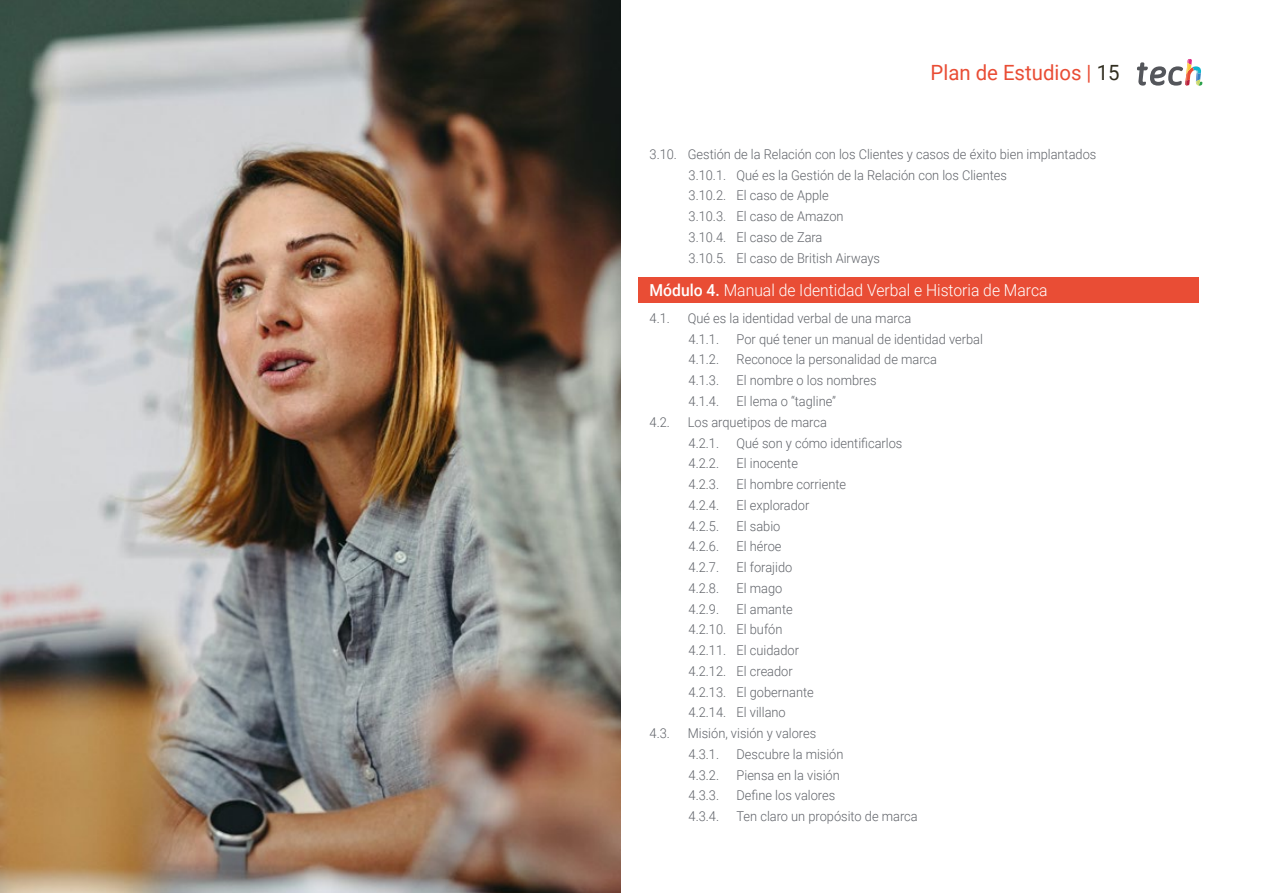
<style>
.page{position:relative;width:1263px;height:893px;background:#fff}
.page>*{position:absolute;margin:0;border:0;box-sizing:border-box;transform-origin:0 0}
.t1{font:21px "Roboto";color:#e94d35}
.t2{font:300 16.5px "Roboto";color:#fff;scale:.95 1}
.t3{font:300 13.5px/20.7px "Roboto";color:#61646a;scale:.95 1}
.s1{color:#312e20}
.s2{font-weight:500}
</style>
<div class="page">
<svg style="left:1137px;top:59px;width:65px;height:27px"></svg>
<div style="left:638px;top:277px;width:561px;height:25px;background:#e94d35"></div>
<img style="left:0;top:0;width:621px;height:893px">
<h1 class="t1" style="left:930px;top:57px;width:191px">Plan de Estudios | <span class="s1">15</span></h1>
<p class="t3" style="left:688px;top:143px;width:431px;text-indent:-39px">3.10. Gestión de la Relación con los Clientes y casos de éxito bien implantados 3.10.1. Qué es la Gestión de la Relación con los Clientes<br>3.10.2. El caso de Apple<br>3.10.3. El caso de Amazon<br>3.10.4. El caso de Zara<br>3.10.5. El caso de British Airways</p>
<p class="t2" style="left:649px;top:278px;width:420px"><span class="s2">Módulo 4.</span> Manual de Identidad Verbal e Historia de Marca</p>
<p class="t3" style="left:649px;top:307px;width:23px">4.1.</p>
<p class="t3" style="left:688px;top:307px;width:237px">Qué es la identidad verbal de una marca<br>4.1.1.</p>
<p class="t3" style="left:736px;top:328px;width:261px">Por qué tener un manual de identidad verbal</p>
<p class="t3" style="left:688px;top:349px;width:34px">4.1.2.</p>
<p class="t3" style="left:736px;top:349px;width:212px">Reconoce la personalidad de marca</p>
<p class="t3" style="left:688px;top:370px;width:34px">4.1.3.</p>
<p class="t3" style="left:736px;top:370px;width:149px">El nombre o los nombres</p>
<p class="t3" style="left:688px;top:390px;width:34px">4.1.4.</p>
<p class="t3" style="left:736px;top:390px;width:106px">El lema o “tagline”</p>
<p class="t3" style="left:649px;top:411px;width:23px">4.2.</p>
<p class="t3" style="left:688px;top:411px;width:148px">Los arquetipos de marca<br>4.2.1.</p>
<p class="t3" style="left:736px;top:432px;width:176px">Qué son y cómo identificarlos</p>
<p class="t3" style="left:688px;top:453px;width:34px">4.2.2.</p>
<p class="t3" style="left:736px;top:453px;width:66px">El inocente</p>
<p class="t3" style="left:688px;top:473px;width:34px">4.2.3.</p>
<p class="t3" style="left:736px;top:473px;width:117px">El hombre corriente</p>
<p class="t3" style="left:688px;top:494px;width:34px">4.2.4.</p>
<p class="t3" style="left:736px;top:494px;width:78px">El explorador</p>
<p class="t3" style="left:688px;top:515px;width:34px">4.2.5.</p>
<p class="t3" style="left:736px;top:515px;width:48px">El sabio</p>
<p class="t3" style="left:688px;top:536px;width:34px">4.2.6.</p>
<p class="t3" style="left:736px;top:536px;width:49px">El héroe</p>
<p class="t3" style="left:688px;top:556px;width:34px">4.2.7.</p>
<p class="t3" style="left:736px;top:556px;width:60px">El forajido</p>
<p class="t3" style="left:688px;top:577px;width:34px">4.2.8.</p>
<p class="t3" style="left:736px;top:577px;width:50px">El mago</p>
<p class="t3" style="left:688px;top:598px;width:34px">4.2.9.</p>
<p class="t3" style="left:688px;top:598px;width:133px;text-indent:48px">El amante<br>4.2.10. El bufón<br>4.2.11. El cuidador<br>4.2.12. El creador<br>4.2.13. El gobernante<br>4.2.14. El villano</p>
<p class="t3" style="left:649px;top:722px;width:23px">4.3.</p>
<p class="t3" style="left:688px;top:722px;width:137px">Misión, visión y valores<br>4.3.1.</p>
<p class="t3" style="left:736px;top:743px;width:114px">Descubre la misión</p>
<p class="t3" style="left:688px;top:764px;width:34px">4.3.2.</p>
<p class="t3" style="left:736px;top:764px;width:110px">Piensa en la visión</p>
<p class="t3" style="left:688px;top:785px;width:34px">4.3.3.</p>
<p class="t3" style="left:736px;top:785px;width:105px">Define los valores</p>
<p class="t3" style="left:688px;top:805px;width:34px">4.3.4.</p>
<p class="t3" style="left:736px;top:805px;width:192px">Ten claro un propósito de marca</p>
</div>
